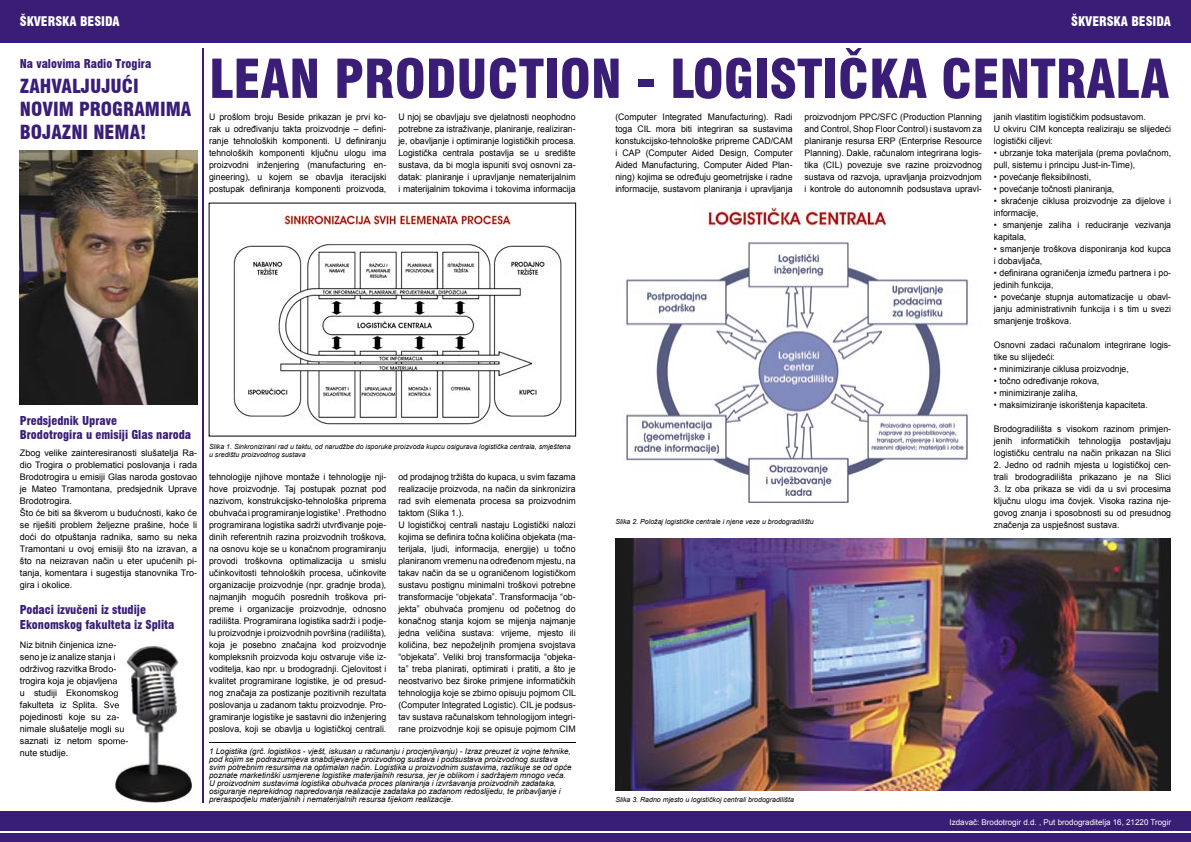
<style>
.page{position:relative;width:1191px;height:842px;background:#fff}
.page>*{position:absolute;margin:0;border:0;box-sizing:border-box;transform-origin:0 0}
.t1{font:900 condensed 52.3px "Swiss 721 BT";color:#391d76}
.t2{font:900 condensed 19px/22.8px "Swiss 721 BT";color:#391d76}
.t3{font:900 condensed 13px "Swiss 721 BT";color:#fff}
.t4{font:900 condensed 12px/14.4px "Swiss 721 BT";color:#391d76}
.t5{font:9px/12px "Arial";color:#000}
.t6{font:italic 8px/8px "Arial";color:#000}
.t7{font:8px "Arial";color:#fff}
.t8{font:italic 7px/8px "Arial";color:#000}
</style>
<div class="page">
<div style="left:0;top:0;width:595px;height:43px;background:#391d76"></div>
<div style="left:0;top:811px;width:595px;height:31px;background:#391d76"></div>
<hr style="left:0;top:831px;width:595px;height:2px;background:#fff">
<div style="left:595px;top:0;width:596px;height:43px;background:#391d76"></div>
<div style="left:595px;top:811px;width:596px;height:31px;background:#391d76"></div>
<hr style="left:595px;top:831px;width:596px;height:2px;background:#fff">
<hr style="left:202px;top:48px;width:1px;height:754px;background:#391d76">
<img style="left:20px;top:150px;width:177px;height:254px">
<img style="left:626px;top:207px;width:342px;height:297px">
<svg style="left:209px;top:203px;width:367px;height:234px"></svg>
<hr style="left:209px;top:742px;width:366px;height:1px;background:#000">
<img style="left:615px;top:539px;width:555px;height:252px">
<img style="left:108px;top:645px;width:84px;height:158px">
<svg style="left:108px;top:643px;width:11px;height:79px"></svg>
<img style="left:108px;top:726px;width:16px;height:8px">
<img style="left:108px;top:738px;width:20px;height:8px">
<h3 class="t3" style="left:20px;top:14px;width:101px">ŠKVERSKA BESIDA</h3>
<h3 class="t3" style="left:1071px;top:14px;width:101px">ŠKVERSKA BESIDA</h3>
<h3 class="t4" style="left:20px;top:57px;width:133px">Na valovima Radio Trogira</h3>
<h2 class="t2" style="left:20px;top:75px;width:173px">ZAHVALJUJUĆI<br>NOVIM PROGRAMIMA<br>BOJAZNI NEMA!</h2>
<h3 class="t4" style="left:20px;top:413px;width:173px">Predsjednik Uprave<br>Brodotrogira u emisiji Glas naroda</h3>
<p class="t5" style="left:20px;top:447px;width:179px">Zbog velike zainteresiranosti slušatelja Ra&shy;dio Trogira o problematici poslovanja i rada Brodotrogira u emisiji Glas naroda gostovao je Mateo Tramontana, predsjednik Uprave Brodotrogira.<br>Što će biti sa škverom u budućnosti, kako će se riješiti problem željezne prašine, hoće li doći do otpuštanja radnika, samo su neka Tramontani u ovoj emisiji što na izravan, a što na neizravan način u eter upućenih pi&shy;tanja, komentara i sugestija stanovnika Tro&shy;gira i okolice.</p>
<h3 class="t4" style="left:20px;top:603px;width:156px">Podaci izvučeni iz studije<br>Ekonomskog fakulteta iz Splita</h3>
<p class="t5" style="left:20px;top:639px;width:110px">Niz bitnih činjenica izne&shy;seno je iz analize stanja i održivog razvitka Brodo&shy;trogira koja je objavljena<br>u studiji Ekonomskog fakulteta iz Splita. Sve pojedinosti koje su za&shy;nimale slušatelje mogli su saznati iz netom spome&shy;nute studije.</p>
<h1 class="t1" style="left:209px;top:48px;width:961px">LEAN PRODUCTION - LOGISTIČKA CENTRALA</h1>
<p class="t5" style="left:209px;top:111px;width:179px;text-align:justify">U prošlom broju Beside prikazan je prvi ko&shy;rak u određivanju takta proizvodnje – defini&shy;ranje tehnoloških komponenti. U definiranju tehnoloških komponenti ključnu ulogu ima proizvodni inženjering (manufacturing en&shy;gineering), u kojem se obavlja iteracijski postupak definiranja komponenti proizvoda,</p>
<p class="t5" style="left:398px;top:111px;width:179px;text-align:justify">U njoj se obavljaju sve djelatnosti neophodno potrebne za istraživanje, planiranje, realiziran&shy;je, obavljanje i optimiranje logističkih procesa.<br>Logistička centrala postavlja se u središte sustava, da bi mogla ispuniti svoj osnovni za&shy;datak: planiranje i upravljanje nematerijalnim i materijalnim tokovima i tokovima informacija</p>
<p class="t8" style="left:209px;top:442px;width:363px">Slika 1. Sinkronizirani rad u taktu, od narudžbe do isporuke proizvoda kupcu osigurava logistička centrala, smještena u središtu proizvodnog sustava</p>
<p class="t5" style="left:209px;top:471px;width:179px;text-align:justify">tehnologije njihove montaže i tehnologije nji&shy;hove proizvodnje. Taj postupak poznat pod nazivom, konstrukcijsko-tehnološka priprema obuhvaća i programiranje logistike<sup>1</sup> . Prethodno programirana logistika sadrži utvrđivanje poje&shy;dinih referentnih razina proizvodnih troškova, na osnovu koje se u konačnom programiranju provodi troškovna optimalizacija u smislu učinkovitosti tehnoloških procesa, učinkovite organizacije proizvodnje (npr. gradnje broda), najmanjih mogućih posrednih troškova pri&shy;preme i organizacije proizvodnje, odnosno radilišta. Programirana logistika sadrži i podje&shy;lu proizvodnje i proizvodnih površina (radilišta), koja je posebno značajna kod proizvodnje kompleksnih proizvoda koju ostvaruje više iz&shy;voditelja, kao npr. u brodogradnji. Cjelovitost i kvalitet programirane logistike, je od presud&shy;nog značaja za postizanje pozitivnih rezultata poslovanja u zadanom taktu proizvodnje. Pro&shy;gramiranje logistike je sastavni dio inženjering poslova, koji se obavlja u logističkoj centrali.</p>
<p class="t5" style="left:398px;top:471px;width:179px">od prodajnog tržišta do kupaca, u svim fazama realizacije proizvoda, na način da sinkronizira rad svih elemenata procesa sa proizvodnim taktom (Slika 1.).<br>U logističkoj centrali nastaju Logistički nalozi kojima se definira točna količina objekata (ma&shy;terijala, ljudi, informacija, energije) u točno planiranom vremenu na određenom mjestu, na takav način da se u ograničenom logističkom sustavu postignu minimalni troškovi potrebne transformacije “objekata”. Transformacija “ob&shy;jekta” obuhvaća promjenu od početnog do konačnog stanja kojom se mijenja najmanje jedna veličina sustava: vrijeme, mjesto ili količina, bez nepoželjnih promjena svojstava “objekata”. Veliki broj transformacija “objeka&shy;ta” treba planirati, optimirati i pratiti, a što je neostvarivo bez široke primjene informatičkih tehnologija koje se zbirno opisuju pojmom CIL (Computer Integrated Logistic). CIL je podsus&shy;tav sustava računalskom tehnologijom integri&shy;rane proizvodnje koji se opisuje pojmom CIM</p>
<p class="t6" style="left:209px;top:748px;width:364px">1 Logistika (grč. logistikos - vješt, iskusan u računanju i procjenjivanju) - Izraz preuzet iz vojne tehnike, pod kojim se podrazumijeva snabdijevanje proizvodnog sustava i podsustava proizvodnog sustava svim potrebnim resursima na optimalan način. Logistika u proizvodnim sustavima, razlikuje se od opće poznate marketinški usmjerene logistike materijalnih resursa, jer je oblikom i sadržajem mnogo veća.<br>U proizvodnim sustavima logistika obuhvaća proces planiranja i izvršavanja proizvodnih zadataka, osiguranje neprekidnog napredovanja realizacije zadataka po zadanom redoslijedu, te pribavljanje i preraspodjelu materijalnih i nematerijalnih resursa tijekom realizacije.</p>
<p class="t5" style="left:615px;top:111px;width:179px;text-align:justify">(Computer Integrated Manufacturing). Radi toga CIL mora biti integriran sa sustavima konstukcijsko-tehnološke pripreme CAD/CAM i CAP (Computer Aided Design, Computer Aided Manufacturing, Computer Aided Plan&shy;ning) kojima se određuju geometrijske i radne informacije, sustavom planiranja i upravljanja</p>
<p class="t5" style="left:804px;top:111px;width:179px;text-align:justify">proizvodnjom PPC/SFC (Production Planning and Control, Shop Floor Control) i sustavom za planiranje resursa ERP (Enterprise Resource Planning). Dakle, računalom integrirana logis&shy;tika (CIL) povezuje sve razine proizvodnog sustava od razvoja, upravljanja proizvodnjom i kontrole do autonomnih podsustava upravl-</p>
<p class="t5" style="left:994px;top:111px;width:179px">janih vlastitim logističkim podsustavom.<br>U okviru CIM koncepta realiziraju se slijedeći logistički ciljevi:</p>
<p class="t5" style="left:994px;top:147px;width:179px">• ubrzanje toka materijala (prema povlačnom, pull, sistemu i principu Just-in-Time),</p>
<p class="t5" style="left:994px;top:171px;width:99px">• povećanje fleksibilnosti,</p>
<p class="t5" style="left:994px;top:183px;width:122px">• povećanje točnosti planiranja,</p>
<p class="t5" style="left:994px;top:195px;width:179px">• skraćenje ciklusa proizvodnje za dijelove i informacije,</p>
<p class="t5" style="left:994px;top:219px;width:179px">• smanjenje zaliha i reduciranje vezivanja kapitala,</p>
<p class="t5" style="left:994px;top:243px;width:179px">• smanjenje troškova disponiranja kod kupca i dobavljača,</p>
<p class="t5" style="left:994px;top:267px;width:179px">• definirana ograničenja između partnera i po&shy;jedinih funkcija,</p>
<p class="t5" style="left:994px;top:291px;width:179px;text-align:justify">• povećanje stupnja automatizacije u obavl&shy;janju administrativnih funkcija i s tim u svezi smanjenje troškova.</p>
<p class="t5" style="left:994px;top:339px;width:179px">Osnovni zadaci računalom integrirane logis&shy;tike su slijedeći:</p>
<p class="t5" style="left:994px;top:363px;width:137px">• minimiziranje ciklusa proizvodnje,</p>
<p class="t5" style="left:994px;top:375px;width:107px">• točno određivanje rokova,</p>
<p class="t5" style="left:994px;top:387px;width:86px">• minimiziranje zaliha,</p>
<p class="t5" style="left:994px;top:399px;width:155px">• maksimiziranje iskorištenja kapaciteta.</p>
<p class="t5" style="left:994px;top:423px;width:179px;text-align:justify">Brodogradilišta s visokom razinom primjen&shy;jenih informatičkih tehnologija postavljaju logističku centralu na način prikazan na Slici</p>
<p class="t5" style="left:994px;top:459px;width:179px">2. Jedno od radnih mjesta u logističkoj cen&shy;trali brodogradilišta prikazano je na Slici</p>
<p class="t5" style="left:994px;top:483px;width:179px;text-align:justify">3. Iz oba prikaza se vidi da u svi procesima ključnu ulogu ima čovjek. Visoka razina nje&shy;govog znanja i sposobnosti su od presudnog značenja za uspješnost sustava.</p>
<p class="t8" style="left:615px;top:517px;width:200px">Slika 2. Položaj logističke centrale i njene veze u brodogradilištu</p>
<p class="t8" style="left:615px;top:796px;width:180px">Slika 3. Radno mjesto u logističkoj centrali brodogradilišta</p>
<p class="t7" style="left:949px;top:817px;width:223px">Izdavač: Brodotrogir d.d. , Put brodograditelja 16, 21220 Trogir</p>
</div>
